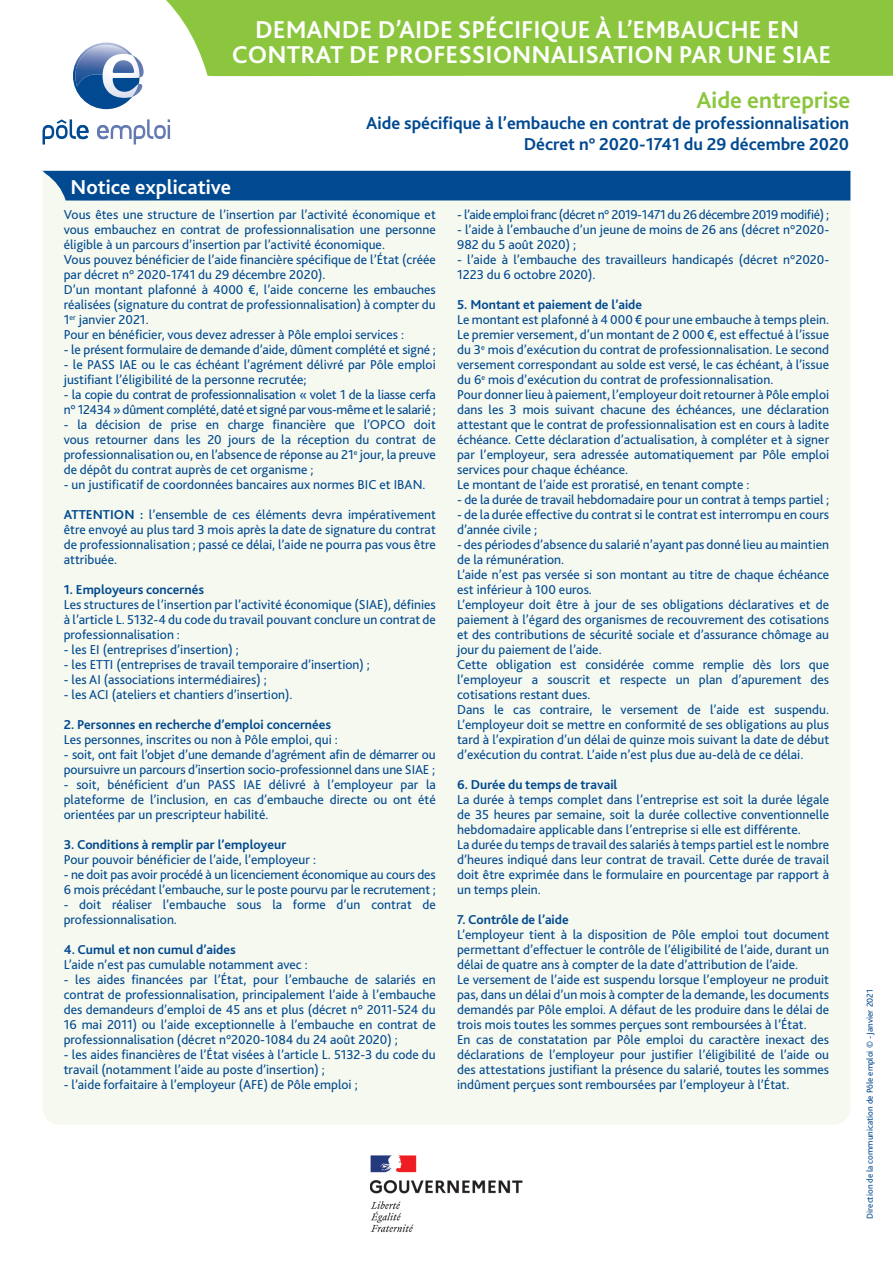
<style>
.page{position:relative;width:893px;height:1263px;background:#fff}
.page>*{position:absolute;margin:0;border:0;box-sizing:border-box;transform-origin:0 0}
.t1{font:700 25.5px/25.5px "Bliss 2";color:#fff;text-align:center}
.t2{font:700 24px "Bliss 2";color:#8bc63e}
.t3{font:700 21px "Bliss 2";color:#fff}
.t4{font:700 18px/21.6px "Bliss 2";color:#014990;text-align:right}
.t5{font:13.5px/15px "Bliss 2";color:#014990;text-align:justify}
.t6{font:700 13.5px "Bliss 2";color:#014990}
.t7{font:13.5px/15px "Bliss 2";letter-spacing:-.02em;color:#014990}
.t8{font:13.5px "Bliss 2";letter-spacing:-.03em;color:#014990}
.t9{font:9px "Bliss 2";color:#014990}
.s1{font-weight:700}
</style>
<div class="page">
<div style="left:43px;top:201px;width:807px;height:924px;background:#f5f9ef"></div>
<div style="left:43px;top:171px;width:807px;height:30px;background:#014990"></div>
<svg style="left:73px;top:43px;width:70px;height:66px"></svg>
<svg style="left:43px;top:119px;width:46px;height:26px"></svg>
<svg style="left:97px;top:119px;width:73px;height:26px"></svg>
<svg style="left:136px;top:0;width:757px;height:76px;background:#93ca4c"></svg>
<img style="left:370px;top:1155px;width:153px;height:77px">
<p class="t1" style="left:232px;top:17px;width:601px">DEMANDE D’AIDE SPÉCIFIQUE À L’EMBAUCHE EN<br>CONTRAT DE PROFESSIONNALISATION PAR UNE SIAE</p>
<p class="t2" style="left:697px;top:85px;width:155px">Aide entreprise</p>
<p class="t4" style="left:366px;top:112px;width:484px">Aide spécifique à l’embauche en contrat de professionnalisation<br>Décret n° 2020-1741 du 29 décembre 2020</p>
<p class="t3" style="left:71px;top:174px;width:162px">Notice explicative</p>
<p class="t5" style="left:64px;top:207px;width:374px">Vous êtes une structure de l’insertion par l’activité économique et vous embauchez en contrat de professionnalisation une personne éligible à un parcours d’insertion par l’activité économique.</p>
<p class="t5" style="left:64px;top:252px;width:374px">Vous pouvez bénéficier de l’aide financière spécifique de l’État (créée par décret n° 2020-1741 du 29 décembre 2020).</p>
<p class="t5" style="left:64px;top:282px;width:374px">D’un montant plafonné à 4000 €, l’aide concerne les embauches réalisées (signature du contrat de professionnalisation) à compter du 1<sup>er</sup> janvier 2021.</p>
<p class="t5" style="left:64px;top:327px;width:342px">Pour en bénéficier, vous devez adresser à Pôle emploi services :</p>
<p class="t5" style="left:64px;top:342px;width:374px">- le présent formulaire de demande d’aide, dûment complété et signé ;</p>
<p class="t5" style="left:64px;top:357px;width:374px">- le PASS IAE ou le cas échéant l’agrément délivré par Pôle emploi justifiant l’éligibilité de la personne recrutée;</p>
<p class="t7" style="left:64px;top:387px;width:374px">- la copie du contrat de professionnalisation « volet 1 de la liasse cerfa n° 12434 » dûment complété, daté et signé par vous-même et le salarié ;</p>
<p class="t5" style="left:64px;top:417px;width:374px">- la décision de prise en charge financière que l’OPCO doit vous retourner dans les 20 jours de la réception du contrat de professionnalisation ou, en l’absence de réponse au 21<sup>e</sup> jour, la preuve de dépôt du contrat auprès de cet organisme ;</p>
<p class="t5" style="left:64px;top:477px;width:363px">- un justificatif de coordonnées bancaires aux normes BIC et IBAN.</p>
<p class="t5" style="left:64px;top:507px;width:374px"><span class="s1">ATTENTION :</span> l’ensemble de ces éléments devra impérativement être envoyé au plus tard 3 mois après la date de signature du contrat de professionnalisation ; passé ce délai, l’aide ne pourra pas vous être attribuée.</p>
<p class="t6" style="left:64px;top:581px;width:142px">1. Employeurs concernés</p>
<p class="t5" style="left:64px;top:597px;width:374px">Les structures de l’insertion par l’activité économique (SIAE), définies à l’article L. 5132-4 du code du travail pouvant conclure un contrat de professionnalisation :</p>
<p class="t5" style="left:64px;top:642px;width:177px">- les EI (entreprises d’insertion) ;</p>
<p class="t5" style="left:64px;top:657px;width:308px">- les ETTI (entreprises de travail temporaire d’insertion) ;</p>
<p class="t5" style="left:64px;top:672px;width:205px">- les AI (associations intermédiaires) ;</p>
<p class="t5" style="left:64px;top:687px;width:230px">- les ACI (ateliers et chantiers d’insertion).</p>
<p class="t6" style="left:64px;top:716px;width:269px">2. Personnes en recherche d’emploi concernées</p>
<p class="t5" style="left:64px;top:732px;width:276px">Les personnes, inscrites ou non à Pôle emploi, qui :</p>
<p class="t5" style="left:64px;top:747px;width:374px">- soit, ont fait l’objet d’une demande d’agrément afin de démarrer ou poursuivre un parcours d’insertion socio-professionnel dans une SIAE ;</p>
<p class="t5" style="left:64px;top:777px;width:374px">- soit, bénéficient d’un PASS IAE délivré à l’employeur par la plateforme de l’inclusion, en cas d’embauche directe ou ont été orientées par un prescripteur habilité.</p>
<p class="t6" style="left:64px;top:836px;width:224px">3. Conditions à remplir par l’employeur</p>
<p class="t5" style="left:64px;top:852px;width:254px">Pour pouvoir bénéficier de l’aide, l’employeur :</p>
<p class="t5" style="left:64px;top:867px;width:374px">- ne doit pas avoir procédé à un licenciement économique au cours des<br>6 mois précédant l’embauche, sur le poste pourvu par le recrutement ;</p>
<p class="t5" style="left:64px;top:897px;width:374px">- doit réaliser l’embauche sous la forme d’un contrat de professionnalisation.</p>
<p class="t6" style="left:64px;top:941px;width:174px">4. Cumul et non cumul d’aides</p>
<p class="t5" style="left:64px;top:957px;width:245px">L’aide n’est pas cumulable notamment avec :</p>
<p class="t5" style="left:64px;top:972px;width:374px">- les aides financées par l’État, pour l’embauche de salariés en contrat de professionnalisation, principalement l’aide à l’embauche des demandeurs d’emploi de 45 ans et plus (décret n° 2011-524 du 16 mai 2011) ou l’aide exceptionnelle à l’embauche en contrat de professionnalisation (décret n°2020-1084 du 24 août 2020) ;</p>
<p class="t5" style="left:64px;top:1047px;width:374px">- les aides financières de l’État visées à l’article L. 5132-3 du code du travail (notamment l’aide au poste d’insertion) ;</p>
<p class="t5" style="left:64px;top:1077px;width:295px">- l’aide forfaitaire à l’employeur (AFE) de Pôle emploi ;</p>
<p class="t8" style="left:457px;top:206px;width:374px">- l’aide emploi franc (décret n° 2019-1471 du 26 décembre 2019 modifié) ;</p>
<p class="t5" style="left:457px;top:222px;width:374px">- l’aide à l’embauche d’un jeune de moins de 26 ans (décret n°2020-<br>982 du 5 août 2020) ;</p>
<p class="t5" style="left:457px;top:252px;width:374px">- l’aide à l’embauche des travailleurs handicapés (décret n°2020-<br>1223 du 6 octobre 2020).</p>
<p class="t6" style="left:457px;top:296px;width:187px">5. Montant et paiement de l’aide</p>
<p class="t5" style="left:457px;top:312px;width:374px">Le montant est plafonné à 4 000 € pour une embauche à temps plein.</p>
<p class="t5" style="left:457px;top:327px;width:374px">Le premier versement, d’un montant de 2 000 €, est effectué à l’issue du 3<sup>e</sup> mois d’exécution du contrat de professionnalisation. Le second versement correspondant au solde est versé, le cas échéant, à l’issue du 6<sup>e</sup> mois d’exécution du contrat de professionnalisation.</p>
<p class="t5" style="left:457px;top:387px;width:374px">Pour donner lieu à paiement, l’employeur doit retourner à Pôle emploi dans les 3 mois suivant chacune des échéances, une déclaration attestant que le contrat de professionnalisation est en cours à ladite échéance. Cette déclaration d’actualisation, à compléter et à signer par l’employeur, sera adressée automatiquement par Pôle emploi services pour chaque échéance.</p>
<p class="t5" style="left:457px;top:477px;width:294px">Le montant de l’aide est proratisé, en tenant compte :</p>
<p class="t5" style="left:457px;top:492px;width:374px">- de la durée de travail hebdomadaire pour un contrat à temps partiel ;</p>
<p class="t5" style="left:457px;top:507px;width:373px">- de la durée effective du contrat si le contrat est interrompu en cours d’année civile ;</p>
<p class="t5" style="left:457px;top:537px;width:374px">- des périodes d’absence du salarié n’ayant pas donné lieu au maintien de la rémunération.</p>
<p class="t5" style="left:457px;top:567px;width:374px">L’aide n’est pas versée si son montant au titre de chaque échéance est inférieur à 100 euros.</p>
<p class="t5" style="left:457px;top:597px;width:374px">L’employeur doit être à jour de ses obligations déclaratives et de paiement à l’égard des organismes de recouvrement des cotisations et des contributions de sécurité sociale et d’assurance chômage au jour du paiement de l’aide.</p>
<p class="t5" style="left:457px;top:657px;width:374px">Cette obligation est considérée comme remplie dès lors que l’employeur a souscrit et respecte un plan d’apurement des cotisations restant dues.</p>
<p class="t5" style="left:457px;top:702px;width:374px">Dans le cas contraire, le versement de l’aide est suspendu.<br>L’employeur doit se mettre en conformité de ses obligations au plus tard à l’expiration d’un délai de quinze mois suivant la date de début d’exécution du contrat. L’aide n’est plus due au-delà de ce délai.</p>
<p class="t6" style="left:457px;top:776px;width:162px">6. Durée du temps de travail</p>
<p class="t5" style="left:457px;top:792px;width:374px">La durée à temps complet dans l’entreprise est soit la durée légale de 35 heures par semaine, soit la durée collective conventionnelle hebdomadaire applicable dans l’entreprise si elle est différente.</p>
<p class="t5" style="left:457px;top:837px;width:374px">La durée du temps de travail des salariés à temps partiel est le nombre d’heures indiqué dans leur contrat de travail. Cette durée de travail doit être exprimée dans le formulaire en pourcentage par rapport à un temps plein.</p>
<p class="t6" style="left:457px;top:911px;width:113px">7. Contrôle de l’aide</p>
<p class="t5" style="left:457px;top:927px;width:374px">L’employeur tient à la disposition de Pôle emploi tout document permettant d’effectuer le contrôle de l’éligibilité de l’aide, durant un délai de quatre ans à compter de la date d’attribution de l’aide.</p>
<p class="t5" style="left:457px;top:972px;width:374px">Le versement de l’aide est suspendu lorsque l’employeur ne produit pas, dans un délai d’un mois à compter de la demande, les documents demandés par Pôle emploi. A défaut de les produire dans le délai de trois mois toutes les sommes perçues sont remboursées à l’État.</p>
<p class="t5" style="left:457px;top:1032px;width:374px">En cas de constatation par Pôle emploi du caractère inexact des déclarations de l’employeur pour justifier l’éligibilité de l’aide ou des attestations justifiant la présence du salarié, toutes les sommes indûment perçues sont remboursées par l’employeur à l’État.</p>
<p class="t9" style="left:864px;top:1218px;width:231px;rotate:-90deg">Direction de la communication de Pôle emploi © - Janvier 2021</p>
</div>
